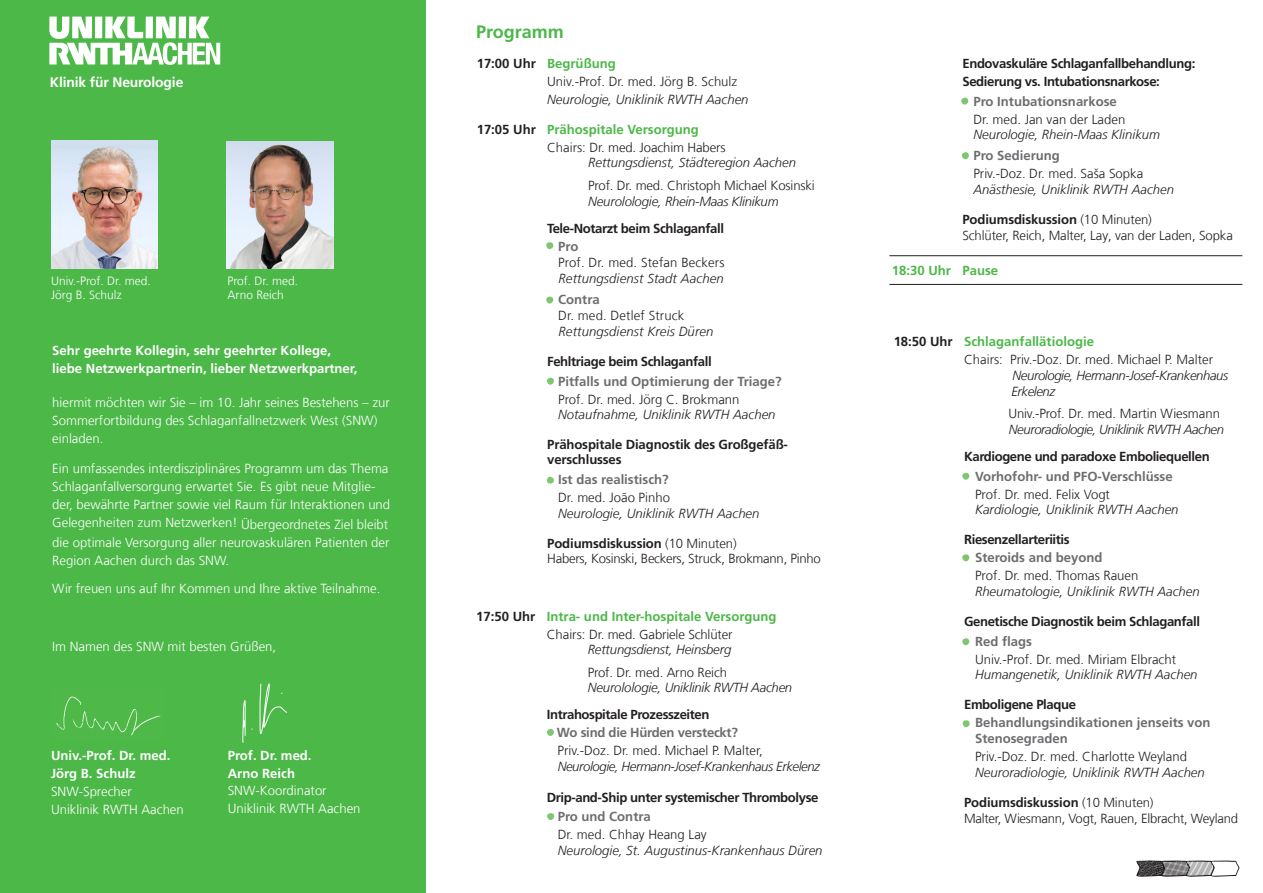
<style>
.page{position:relative;width:1263px;height:893px;background:#fff}
.page>*{position:absolute;margin:0;border:0;box-sizing:border-box;transform-origin:0 0}
.t1{font:700 18px "Frutiger LT Com";color:#4cb848}
.t2{font:700 13.8px "Frutiger LT Com";letter-spacing:-.01em;color:#fff}
.t3{font:300 13.2px/18px "Frutiger LT Com";color:#231f20}
.t4{font:300 13.2px/18px "Frutiger LT Com";color:#fff}
.t5{font:italic 300 13.2px "Frutiger LT Com";color:#231f20}
.t6{font:700 13.2px/18px "Frutiger LT Com";letter-spacing:-.03em;color:#231f20}
.t7{font:700 13.2px/15.8px "Frutiger LT Com";color:#6c6d70}
.t8{font:300 13.2px/15.8px "Frutiger LT Com";letter-spacing:-.02em;color:#231f20}
.t9{font:700 13.2px/18px "Frutiger LT Com";color:#fff}
.t10{font:italic 300 13.2px/15.8px "Frutiger LT Com";letter-spacing:-.03em;color:#231f20}
.t11{font:700 13.2px/18px "Frutiger LT Com";color:#4cb848}
.t12{font:italic 300 13.2px "Frutiger LT Com";letter-spacing:-.02em;color:#231f20}
.t13{font:700 13.2px/15px "Frutiger LT Com";letter-spacing:-.01em;color:#231f20}
.t14{font:700 13.2px "Frutiger LT Com";letter-spacing:-.02em;color:#6c6d70}
.t15{font:300 12px/14.4px "Frutiger LT Com";color:#fff}
.s1{font-weight:700}
.s2{font-weight:700;color:#4cb848}
.s3{color:#231f20}
.s4{font-weight:300;color:#231f20}
</style>
<div class="page">
<div style="left:0;top:0;width:425px;height:893px;background:#4cb848"></div>
<img style="left:51px;top:141px;width:107px;height:127px">
<img style="left:227px;top:141px;width:107px;height:128px">
<svg style="left:962px;top:473px;width:7px;height:7px"></svg>
<svg style="left:962px;top:554px;width:7px;height:8px"></svg>
<svg style="left:962px;top:720px;width:8px;height:7px"></svg>
<svg style="left:962px;top:638px;width:7px;height:8px"></svg>
<img style="left:56px;top:696px;width:105px;height:40px">
<svg style="left:242px;top:683px;width:45px;height:60px"></svg>
<hr style="left:889px;top:255px;width:353px;height:1px;background:#231f20">
<hr style="left:889px;top:284px;width:353px;height:1px;background:#231f20">
<svg style="left:961px;top:97px;width:7px;height:8px"></svg>
<svg style="left:962px;top:152px;width:7px;height:8px"></svg>
<svg style="left:546px;top:296px;width:7px;height:8px"></svg>
<svg style="left:546px;top:242px;width:8px;height:7px"></svg>
<svg style="left:547px;top:377px;width:7px;height:8px"></svg>
<svg style="left:547px;top:476px;width:7px;height:8px"></svg>
<svg style="left:547px;top:729px;width:7px;height:7px"></svg>
<svg style="left:547px;top:813px;width:7px;height:7px"></svg>
<svg style="left:1136px;top:860px;width:103px;height:17px"></svg>
<svg style="left:49px;top:17px;width:171px;height:48px"></svg>
<p class="t2" style="left:50px;top:74px;width:135px">Klinik für Neurologie</p>
<p class="t15" style="left:51px;top:274px;width:101px">Univ.-Prof. Dr. med.<br>Jörg B. Schulz</p>
<p class="t15" style="left:227px;top:274px;width:72px">Prof. Dr. med.<br>Arno Reich</p>
<p class="t9" style="left:52px;top:341px;width:307px">Sehr geehrte Kollegin, sehr geehrter Kollege, liebe Netzwerkpartnerin, lieber Netzwerkpartner,</p>
<p class="t4" style="left:52px;top:394px;width:339px">hiermit möchten wir Sie – im 10. Jahr seines Bestehens – zur<br>Sommerfortbildung des Schlaganfallnetzwerk West (SNW) einladen.</p>
<p class="t4" style="left:52px;top:460px;width:339px">Ein umfassendes interdisziplinäres Programm um das Thema Schlaganfallversorgung erwartet Sie. Es gibt neue Mitglie&shy;der, bewährte Partner sowie viel Raum für Interaktionen und Gelegenheiten zum Netzwerken! Übergeordnetes Ziel bleibt</p>
<p class="t4" style="left:52px;top:533px;width:339px">die optimale Versorgung aller neurovaskulären Patienten der<br>Region Aachen durch das SNW.</p>
<p class="t4" style="left:52px;top:580px;width:330px">Wir freuen uns auf Ihr Kommen und Ihre aktive Teilnahme.</p>
<p class="t4" style="left:52px;top:637px;width:225px">Im Namen des SNW mit besten Grüßen,</p>
<p class="t9" style="left:51px;top:746px;width:121px">Univ.-Prof. Dr. med.<br>Jörg B. Schulz</p>
<p class="t4" style="left:51px;top:782px;width:134px">SNW-Sprecher<br>Uniklinik RWTH Aachen</p>
<p class="t9" style="left:228px;top:746px;width:85px">Prof. Dr. med.<br>Arno Reich</p>
<p class="t4" style="left:228px;top:782px;width:134px">SNW-Koordinator<br>Uniklinik RWTH Aachen</p>
<h1 class="t1" style="left:476px;top:21px;width:89px">Programm</h1>
<p class="t3" style="left:547px;top:54px;width:192px;text-indent:-70px"><span class="s1">17:00 Uhr</span> <span class="s2">Begrüßung<br></span>Univ.-Prof. Dr. med. Jörg B. Schulz</p>
<p class="t5" style="left:547px;top:91px;width:203px">Neurologie, Uniklinik RWTH Aachen</p>
<p class="t3" style="left:547px;top:120px;width:180px;text-indent:-70px"><span class="s1">17:05 Uhr</span> <span class="s2">Prähospitale Versorgung<br></span>Chairs: Dr. med. Joachim Habers</p>
<p class="t5" style="left:588px;top:155px;width:209px">Rettungsdienst, Städteregion Aachen</p>
<p class="t3" style="left:588px;top:176px;width:228px">Prof. Dr. med. Christoph Michael Kosinski</p>
<p class="t12" style="left:588px;top:193px;width:192px">Neurolologie, Rhein-Maas Klinikum</p>
<p class="t6" style="left:547px;top:219px;width:178px">Tele-Notarzt beim Schlaganfall</p>
<p class="t7" style="left:558px;top:238px;width:22px">Pro</p>
<p class="t3" style="left:558px;top:254px;width:168px">Prof. Dr. med. Stefan Beckers</p>
<p class="t5" style="left:558px;top:271px;width:167px">Rettungsdienst Stadt Aachen</p>
<p class="t7" style="left:558px;top:292px;width:43px">Contra</p>
<p class="t3" style="left:558px;top:307px;width:128px">Dr. med. Detlef Struck</p>
<p class="t5" style="left:558px;top:324px;width:156px">Rettungsdienst Kreis Düren</p>
<p class="t6" style="left:547px;top:353px;width:166px">Fehltriage beim Schlaganfall</p>
<p class="t7" style="left:558px;top:373px;width:225px">Pitfalls und Optimierung der Triage?</p>
<p class="t3" style="left:558px;top:390px;width:183px">Prof. Dr. med. Jörg C. Brokmann</p>
<p class="t5" style="left:558px;top:407px;width:219px">Notaufnahme, Uniklinik RWTH Aachen</p>
<p class="t13" style="left:547px;top:437px;width:242px">Prähospitale Diagnostik des Großgefäß&shy;verschlusses</p>
<p class="t7" style="left:558px;top:472px;width:112px">Ist das realistisch?</p>
<p class="t3" style="left:558px;top:488px;width:113px">Dr. med. João Pinho</p>
<p class="t5" style="left:558px;top:505px;width:203px">Neurologie, Uniklinik RWTH Aachen</p>
<p class="t8" style="left:547px;top:536px;width:275px;line-height:15px"><span class="s1">Podiumsdiskussion</span> (10 Minuten)<br>Habers, Kosinski, Beckers, Struck, Brokmann, Pinho</p>
<p class="t11" style="left:547px;top:607px;width:231px;text-indent:-70px"><span class="s3">17:50 Uhr</span> Intra- und Inter-hospitale Versorgung<br><span class="s4">Chairs: Dr. med. Gabriele Schlüter</span></p>
<p class="t5" style="left:588px;top:642px;width:145px">Rettungsdienst, Heinsberg</p>
<p class="t3" style="left:588px;top:663px;width:141px">Prof. Dr. med. Arno Reich</p>
<p class="t12" style="left:588px;top:679px;width:206px">Neurolologie, Uniklinik RWTH Aachen</p>
<p class="t6" style="left:547px;top:705px;width:164px">Intrahospitale Prozesszeiten</p>
<p class="t14" style="left:557px;top:724px;width:183px">Wo sind die Hürden versteckt?</p>
<p class="t3" style="left:557px;top:741px;width:207px">Priv.-Doz. Dr. med. Michael P. Malter,</p>
<p class="t10" style="left:558px;top:758px;width:264px">Neurologie, Hermann-Josef-Krankenhaus Erkelenz</p>
<p class="t6" style="left:547px;top:788px;width:273px">Drip-and-Ship unter systemischer Thrombolyse</p>
<p class="t7" style="left:558px;top:809px;width:95px">Pro und Contra</p>
<p class="t3" style="left:558px;top:826px;width:151px">Dr. med. Chhay Heang Lay</p>
<p class="t5" style="left:558px;top:843px;width:266px">Neurologie, St. Augustinus-Krankenhaus Düren</p>
<p class="t6" style="left:962px;top:55px;width:234px">Endovaskuläre Schlaganfallbehandlung:<br>Sedierung vs. Intubationsnarkose:</p>
<p class="t7" style="left:973px;top:93px;width:145px">Pro Intubationsnarkose</p>
<p class="t3" style="left:973px;top:110px;width:153px">Dr. med. Jan van der Laden</p>
<p class="t5" style="left:973px;top:127px;width:188px">Neurologie, Rhein-Maas Klinikum</p>
<p class="t7" style="left:973px;top:148px;width:88px">Pro Sedierung</p>
<p class="t3" style="left:973px;top:165px;width:171px">Priv.-Doz. Dr. med. Saša Sopka</p>
<p class="t5" style="left:973px;top:182px;width:202px">Anästhesie, Uniklinik RWTH Aachen</p>
<p class="t3" style="left:962px;top:212px;width:272px;line-height:15.8px"><span class="s1">Podiumsdiskussion</span> (10 Minuten)<br>Schlüter, Reich, Malter, Lay, van der Laden, Sopka</p>
<p class="t11" style="left:892px;top:262px;width:108px">18:30 Uhr Pause</p>
<p class="t3" style="left:964px;top:333px;width:250px;text-indent:-70px"><span class="s1">18:50 Uhr</span> <span class="s2">Schlaganfallätiologie<br></span>Chairs: Priv.-Doz. Dr. med. Michael P. Malter</p>
<p class="t10" style="left:1011px;top:368px;width:218px">Neurologie, Hermann-Josef-Krankenhaus<br>Erkelenz</p>
<p class="t3" style="left:1008px;top:405px;width:213px">Univ.-Prof. Dr. med. Martin Wiesmann</p>
<p class="t10" style="left:1009px;top:422px;width:217px">Neuroradiologie, Uniklinik RWTH Aachen</p>
<p class="t6" style="left:964px;top:448px;width:247px">Kardiogene und paradoxe Emboliequellen</p>
<p class="t7" style="left:975px;top:468px;width:199px">Vorhofohr- und PFO-Verschlüsse</p>
<p class="t3" style="left:975px;top:485px;width:136px">Prof. Dr. med. Felix Vogt</p>
<p class="t5" style="left:975px;top:502px;width:205px">Kardiologie, Uniklinik RWTH Aachen</p>
<p class="t6" style="left:964px;top:531px;width:107px">Riesenzellarteriitis</p>
<p class="t7" style="left:975px;top:550px;width:129px">Steroids and beyond</p>
<p class="t3" style="left:975px;top:567px;width:165px">Prof. Dr. med. Thomas Rauen</p>
<p class="t5" style="left:975px;top:584px;width:226px">Rheumatologie, Uniklinik RWTH Aachen</p>
<p class="t6" style="left:964px;top:613px;width:237px">Genetische Diagnostik beim Schlaganfall</p>
<p class="t7" style="left:975px;top:633px;width:58px">Red flags</p>
<p class="t3" style="left:975px;top:650px;width:203px">Univ.-Prof. Dr. med. Miriam Elbracht</p>
<p class="t5" style="left:975px;top:667px;width:224px">Humangenetik, Uniklinik RWTH Aachen</p>
<p class="t6" style="left:964px;top:696px;width:113px">Emboligene Plaque</p>
<p class="t7" style="left:975px;top:715px;width:237px">Behandlungsindikationen jenseits von<br>Stenosegraden</p>
<p class="t3" style="left:975px;top:748px;width:213px">Priv.-Doz. Dr. med. Charlotte Weyland</p>
<p class="t5" style="left:975px;top:764px;width:231px">Neuroradiologie, Uniklinik RWTH Aachen</p>
<p class="t8" style="left:964px;top:795px;width:275px"><span class="s1">Podiumsdiskussion</span> (10 Minuten)<br>Malter, Wiesmann, Vogt, Rauen, Elbracht, Weyland</p>
</div>
